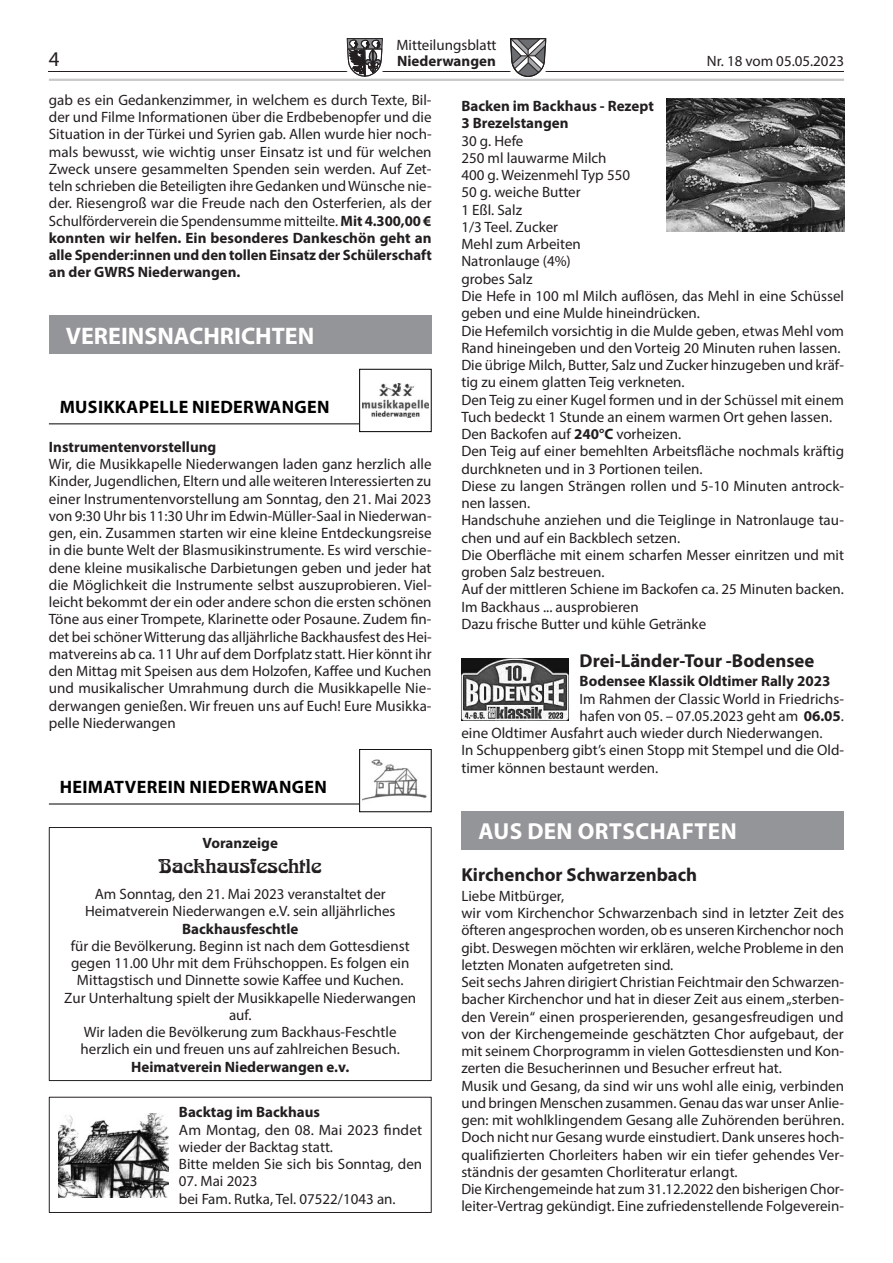
<style>
.page{position:relative;width:893px;height:1263px;background:#fff}
.page>*{position:absolute;margin:0;border:0;box-sizing:border-box;transform-origin:0 0}
.t1{font:700 24px "Myriad Pro";color:#fff}
.t2{font:700 23.25px "Myriad Pro";letter-spacing:.02em;color:#fff}
.t3{font:21px "Myriad Pro";color:#231f20}
.t4{font:19.5px "Arnold Boecklin Std";color:#231f20}
.t5{font:700 18.75px "Myriad Pro";color:#231f20}
.t6{font:700 18px "Myriad Pro";letter-spacing:.02em;color:#000}
.t7{font:15px/17.2px "Myriad Pro";color:#231f20}
.t8{font:700 15px/17.2px "Myriad Pro";color:#231f20}
.s1{font-weight:700}
</style>
<div class="page">
<hr style="left:49px;top:71px;width:795px;height:1px;background:#231f20">
<svg style="left:347px;top:38px;width:36px;height:39px"></svg>
<svg style="left:510px;top:38px;width:36px;height:39px"></svg>
<hr style="left:49px;top:79px;width:795px;height:2px;background:#c7c8ca">
<div style="left:49px;top:316px;width:383px;height:38px;background:#939598"></div>
<hr style="left:49px;top:423px;width:382px;height:1px;background:#000">
<div style="left:360px;top:369px;width:71px;height:63px;background:#fff"></div>
<div style="left:359px;top:369px;width:73px;height:63px;border:1px solid #000"></div>
<img style="left:363px;top:384px;width:65px;height:33px">
<hr style="left:49px;top:804px;width:382px;height:1px;background:#000">
<div style="left:360px;top:749px;width:71px;height:63px;background:#fff"></div>
<div style="left:359px;top:749px;width:73px;height:63px;border:1px solid #000"></div>
<img style="left:363px;top:759px;width:64px;height:42px">
<div style="left:49px;top:827px;width:383px;height:254px;border:1px solid #231f20"></div>
<img style="left:58px;top:1113px;width:110px;height:85px">
<div style="left:49px;top:1097px;width:383px;height:116px;border:1px solid #231f20"></div>
<img style="left:666px;top:98px;width:178px;height:134px">
<img style="left:461px;top:658px;width:108px;height:62px">
<div style="left:461px;top:811px;width:383px;height:38px;background:#939598"></div>
<p class="t7" style="left:396px;top:36px;width:102px">Mitteilungsblatt</p>
<h3 class="t3" style="left:49px;top:46px;width:12px">4</h3>
<p class="t8" style="left:397px;top:52px;width:100px">Niederwangen</p>
<p class="t7" style="left:707px;top:52px;width:139px">Nr. 18 vom 05.05.2023</p>
<p class="t7" style="left:49px;top:91px;width:384px;text-align:justify">gab es ein Gedankenzimmer, in welchem es durch Texte, Bil&shy;der und Filme Informationen über die Erdbebenopfer und die Situation in der Türkei und Syrien gab. Allen wurde hier noch&shy;mals bewusst, wie wichtig unser Einsatz ist und für welchen Zweck unsere gesammelten Spenden sein werden. Auf Zet&shy;teln schrieben die Beteiligten ihre Gedanken und Wünsche nie&shy;der. Riesengroß war die Freude nach den Osterferien, als der Schulförderverein die Spendensumme mitteilte. <span class="s1">Mit 4.300,00 € konnten wir helfen. Ein besonderes Dankeschön geht an alle Spender:innen und den tollen Einsatz der Schülerschaft an der GWRS Niederwangen.</span></p>
<p class="t8" style="left:461px;top:97px;width:194px">Backen im Backhaus - Rezept<br>3 Brezelstangen</p>
<p class="t7" style="left:461px;top:132px;width:384px">30 g. Hefe<br>250 ml lauwarme Milch<br>400 g. Weizenmehl Typ 550<br>50 g. weiche Butter<br>1 Eßl. Salz<br>1/3 Teel. Zucker<br>Mehl zum Arbeiten<br>Natronlauge (4%)<br>grobes Salz<br>Die Hefe in 100 ml Milch auflösen, das Mehl in eine Schüssel geben und eine Mulde hineindrücken.<br>Die Hefemilch vorsichtig in die Mulde geben, etwas Mehl vom Rand hineingeben und den Vorteig 20 Minuten ruhen lassen.<br>Die übrige Milch, Butter, Salz und Zucker hinzugeben und kräf&shy;tig zu einem glatten Teig verkneten.<br>Den Teig zu einer Kugel formen und in der Schüssel mit einem Tuch bedeckt 1 Stunde an einem warmen Ort gehen lassen.<br>Den Backofen auf <span class="s1">240°C</span> vorheizen.<br>Den Teig auf einer bemehlten Arbeitsfläche nochmals kräftig durchkneten und in 3 Portionen teilen.<br>Diese zu langen Strängen rollen und 5-10 Minuten antrock&shy;nen lassen.<br>Handschuhe anziehen und die Teiglinge in Natronlauge tau&shy;chen und auf ein Backblech setzen.<br>Die Oberfläche mit einem scharfen Messer einritzen und mit groben Salz bestreuen.<br>Auf der mittleren Schiene im Backofen ca. 25 Minuten backen.<br>Im Backhaus ... ausprobieren<br>Dazu frische Butter und kühle Getränke</p>
<p class="t5" style="left:580px;top:648px;width:236px">Drei-Länder-Tour -Bodensee</p>
<p class="t8" style="left:580px;top:672px;width:252px">Bodensee Klassik Oldtimer Rally 2023</p>
<p class="t7" style="left:580px;top:690px;width:266px">Im Rahmen der Classic World in Friedrichs-</p>
<p class="t7" style="left:580px;top:707px;width:266px">hafen von 05. – 07.05.2023 geht am <span class="s1">06.05</span>.</p>
<p class="t7" style="left:461px;top:724px;width:363px">eine Oldtimer Ausfahrt auch wieder durch Niederwangen.</p>
<p class="t7" style="left:461px;top:741px;width:384px">In Schuppenberg gibt’s einen Stopp mit Stempel und die Old-</p>
<p class="t7" style="left:461px;top:759px;width:198px">timer können bestaunt werden.</p>
<h1 class="t1" style="left:66px;top:320px;width:250px">VEREINSNACHRICHTEN</h1>
<p class="t6" style="left:60px;top:395px;width:271px">MUSIKKAPELLE NIEDERWANGEN</p>
<p class="t8" style="left:49px;top:438px;width:169px">Instrumentenvorstellung</p>
<p class="t7" style="left:49px;top:455px;width:384px;text-align:justify">Wir, die Musikkapelle Niederwangen laden ganz herzlich alle Kinder, Jugendlichen, Eltern und alle weiteren Interessierten zu einer Instrumentenvorstellung am Sonntag, den 21. Mai 2023 von 9:30 Uhr bis 11:30 Uhr im Edwin-Müller-Saal in Niederwan&shy;gen, ein. Zusammen starten wir eine kleine Entdeckungsreise in die bunte Welt der Blasmusikinstrumente. Es wird verschie&shy;dene kleine musikalische Darbietungen geben und jeder hat die Möglichkeit die Instrumente selbst auszuprobieren. Viel&shy;leicht bekommt der ein oder andere schon die ersten schönen Töne aus einer Trompete, Klarinette oder Posaune. Zudem fin&shy;det bei schöner Witterung das alljährliche Backhausfest des Hei&shy;matvereins ab ca. 11 Uhr auf dem Dorfplatz statt. Hier könnt ihr den Mittag mit Speisen aus dem Holzofen, Kaffee und Kuchen und musikalischer Umrahmung durch die Musikkapelle Nie&shy;derwangen genießen. Wir freuen uns auf Euch! Eure Musikka&shy;pelle Niederwangen</p>
<p class="t6" style="left:60px;top:775px;width:269px">HEIMATVEREIN NIEDERWANGEN</p>
<p class="t8" style="left:203px;top:833px;width:77px">Voranzeige</p>
<h3 class="t4" style="left:159px;top:856px;width:164px">Backhausfeschtle</h3>
<p class="t7" style="left:85px;top:885px;width:312px;text-align:center">Am Sonntag, den 21. Mai 2023 veranstaltet der<br>Heimatverein Niederwangen e.V. sein alljährliches</p>
<p class="t8" style="left:182px;top:919px;width:118px">Backhausfeschtle</p>
<p class="t7" style="left:64px;top:937px;width:353px;text-align:center">für die Bevölkerung. Beginn ist nach dem Gottesdienst gegen 11.00 Uhr mit dem Frühschoppen. Es folgen ein Mittagstisch und Dinnette sowie Kaffee und Kuchen.<br>Zur Unterhaltung spielt der Musikkapelle Niederwangen auf.<br>Wir laden die Bevölkerung zum Backhaus-Feschtle herzlich ein und freuen uns auf zahlreichen Besuch.</p>
<p class="t8" style="left:131px;top:1057px;width:220px">Heimatverein Niederwangen e.v.</p>
<p class="t8" style="left:179px;top:1103px;width:143px">Backtag im Backhaus</p>
<p class="t7" style="left:179px;top:1121px;width:245px">Am Montag, den 08. Mai 2023 findet wieder der Backtag statt.<br>Bitte melden Sie sich bis Sonntag, den</p>
<p class="t7" style="left:179px;top:1172px;width:218px">07. Mai 2023<br>bei Fam. Rutka, Tel. 07522/1043 an.</p>
<h2 class="t2" style="left:479px;top:816px;width:260px">AUS DEN ORTSCHAFTEN</h2>
<p class="t5" style="left:461px;top:863px;width:237px">Kirchenchor Schwarzenbach</p>
<p class="t7" style="left:461px;top:887px;width:384px">Liebe Mitbürger,<br>wir vom Kirchenchor Schwarzenbach sind in letzter Zeit des öfteren angesprochen worden, ob es unseren Kirchenchor noch gibt. Deswegen möchten wir erklären, welche Probleme in den letzten Monaten aufgetreten sind.<br>Seit sechs Jahren dirigiert Christian Feichtmair den Schwarzen&shy;bacher Kirchenchor und hat in dieser Zeit aus einem „sterben&shy;den Verein“ einen prosperierenden, gesangesfreudigen und von der Kirchengemeinde geschätzten Chor aufgebaut, der mit seinem Chorprogramm in vielen Gottesdiensten und Kon&shy;zerten die Besucherinnen und Besucher erfreut hat.<br>Musik und Gesang, da sind wir uns wohl alle einig, verbinden und bringen Menschen zusammen. Genau das war unser Anlie&shy;gen: mit wohlklingendem Gesang alle Zuhörenden berühren.<br>Doch nicht nur Gesang wurde einstudiert. Dank unseres hoch&shy;qualifizierten Chorleiters haben wir ein tiefer gehendes Ver&shy;ständnis der gesamten Chorliteratur erlangt.<br>Die Kirchengemeinde hat zum 31.12.2022 den bisherigen Chor&shy;leiter-Vertrag gekündigt. Eine zufriedenstellende Folgeverein-</p>
</div>
